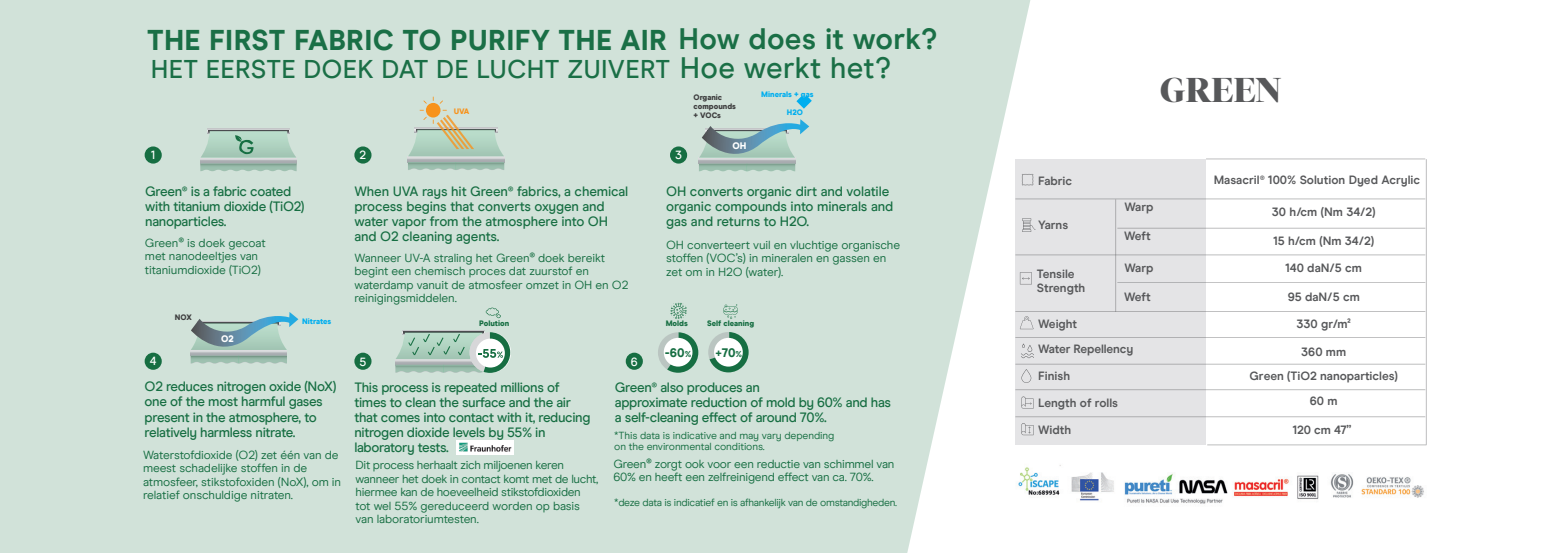
<style>
.page{position:relative;width:1552px;height:553px;background:#fff}
.page>*{position:absolute;margin:0;border:0;box-sizing:border-box;transform-origin:0 0}
.t1{font:700 34.35px "Tiempos Fine";color:#57585a}
.t2{font:500 29.55px "Modern Era";letter-spacing:.01em;color:#1a6f46}
.t3{font:800 28.65px "Modern Era";letter-spacing:.01em;color:#1a6f46}
.t4{font:500 25.65px "Modern Era";letter-spacing:.01em;color:#1a6f46}
.t5{font:500 13.5px/15px "Modern Era";letter-spacing:-.025em;color:#166e42}
.t6{font:800 12.3px "Modern Era";color:#166e42}
.t7{font:12px/13.5px "Modern Era";letter-spacing:-.01em;color:#166e42}
.t8{font:700 12px/24.3px "Modern Era";color:#57585a}
.t9{font:12px/13.5px "Modern Era";letter-spacing:-.03em;color:#166e42}
.t10{font:500 11.85px "Modern Era";color:#fff}
.t11{font:10.5px/10.5px "Modern Era";letter-spacing:-.02em;color:#166e42}
.t12{font:900 9.3px "Modern Era";color:#fff}
.t13{font:900 7.65px "Modern Era";color:#166e42}
.t14{font:900 7.65px/8.7px "Modern Era";color:#3e3e3f}
.t15{font:900 7.65px "Modern Era";color:#00aeef}
.t16{font:900 7.65px "Modern Era";color:#f7931d}
.s1{font-weight:700;font-size:29.55px}
.s2{font-weight:700;color:#156e41}
.s3{font-weight:700;font-size:13.5px;color:#156e41}
.s4{font-size:12.75px}
.s5{font-size:8.7px}
.s6{font-size:10.8px}
</style>
<div class="page">
<div style="left:0;top:0;width:1033px;height:553px;background:#d1e2d9"></div>
<hr style="left:1426px;top:159px;width:1px;height:285px;background:#57585a">
<div style="left:1015px;top:159px;width:191px;height:285px;background:#e4e4e6"></div>
<svg style="left:1022px;top:218px;width:14px;height:14px"></svg>
<svg style="left:1020px;top:272px;width:12px;height:12px"></svg>
<svg style="left:1022px;top:174px;width:11px;height:11px"></svg>
<svg style="left:1020px;top:316px;width:13px;height:13px"></svg>
<hr style="left:1015px;top:199px;width:410px;height:1px;background:#57585a">
<hr style="left:1206px;top:159px;width:219px;height:1px;background:#57585a">
<hr style="left:1015px;top:337px;width:410px;height:1px;background:#57585a">
<hr style="left:1015px;top:364px;width:410px;height:1px;background:#57585a">
<hr style="left:1015px;top:389px;width:410px;height:1px;background:#57585a">
<hr style="left:1015px;top:416px;width:410px;height:1px;background:#57585a">
<hr style="left:1207px;top:444px;width:220px;height:1px;background:#57585a">
<hr style="left:1117px;top:228px;width:308px;height:1px;background:#57585a">
<hr style="left:1015px;top:255px;width:410px;height:1px;background:#57585a">
<hr style="left:1117px;top:282px;width:308px;height:1px;background:#57585a">
<hr style="left:1015px;top:311px;width:410px;height:1px;background:#57585a">
<hr style="left:1115px;top:199px;width:1px;height:113px;background:#57585a">
<svg style="left:1021px;top:396px;width:12px;height:12px"></svg>
<svg style="left:1021px;top:423px;width:12px;height:12px"></svg>
<svg style="left:1021px;top:343px;width:13px;height:15px"></svg>
<svg style="left:1021px;top:369px;width:10px;height:14px"></svg>
<svg style="left:145px;top:146px;width:17px;height:18px"></svg>
<svg style="left:354px;top:146px;width:18px;height:18px"></svg>
<div style="left:207px;top:128px;width:83px;height:5px;background:#ccced0"></div>
<hr style="left:209px;top:130px;width:79px;height:2px;background:#4a4c4f">
<div style="left:426px;top:103px;width:15px;height:15px;background:#f7931d;border-radius:50%"></div>
<svg style="left:424px;top:100px;width:3px;height:4px"></svg>
<svg style="left:440px;top:100px;width:3px;height:4px"></svg>
<svg style="left:408px;top:110px;width:96px;height:60px;background:#bbccba"></svg>
<svg style="left:670px;top:146px;width:17px;height:18px"></svg>
<svg style="left:145px;top:353px;width:17px;height:17px"></svg>
<svg style="left:354px;top:353px;width:18px;height:17px"></svg>
<svg style="left:626px;top:353px;width:17px;height:17px"></svg>
<svg style="left:200px;top:131px;width:97px;height:40px;background:#aac8ba"></svg>
<img style="left:456px;top:440px;width:58px;height:15px">
<div style="left:402px;top:330px;width:83px;height:5px;background:#4a4c4f"></div>
<svg style="left:658px;top:332px;width:40px;height:41px"></svg>
<svg style="left:708px;top:332px;width:41px;height:40px"></svg>
<svg style="left:671px;top:303px;width:16px;height:16px"></svg>
<svg style="left:723px;top:304px;width:15px;height:15px"></svg>
<svg style="left:191px;top:312px;width:107px;height:51px;background:#9fbdbb"></svg>
<svg style="left:699px;top:87px;width:121px;height:84px;background:#b4cec9"></svg>
<svg style="left:486px;top:307px;width:15px;height:11px"></svg>
<svg style="left:395px;top:332px;width:115px;height:41px;background:#aac7b9"></svg>
<img style="left:1007px;top:459px;width:417px;height:57px">
<h3 class="t3" style="left:147px;top:23px;width:791px">THE FIRST FABRIC TO PURIFY THE AIR <span class="s1">How does it work?</span></h3>
<h2 class="t2" style="left:680px;top:51px;width:212px">Hoe werkt het?</h2>
<h3 class="t4" style="left:151px;top:54px;width:521px">HET EERSTE DOEK DAT DE LUCHT ZUIVERT</h3>
<p class="t10" style="left:151px;top:148px;width:6px">1</p>
<p class="t10" style="left:360px;top:148px;width:8px">2</p>
<p class="t16" style="left:454px;top:107px;width:17px">UVA</p>
<p class="t5" style="left:145px;top:184px;width:161px">Green<span class="s2">®</span> is a fabric coated with titanium dioxide (TiO2) nanoparticles.</p>
<p class="t7" style="left:145px;top:236px;width:122px">Green<span class="s3">®</span> is doek gecoat met nanodeeltjes van titaniumdioxide (TiO2)</p>
<p class="t5" style="left:354px;top:184px;width:276px">When UVA rays hit Green<span class="s2">®</span> fabrics, a chemical process begins that converts oxygen and water vapor from the atmosphere into OH and O2 cleaning agents.</p>
<p class="t7" style="left:354px;top:251px;width:276px">Wanneer UV-A straling het Green<span class="s3">®</span> doek bereikt begint een chemisch proces dat zuurstof en waterdamp vanuit de atmosfeer omzet in OH en O2 reinigingsmiddelen.</p>
<p class="t10" style="left:675px;top:148px;width:8px">3</p>
<p class="t14" style="left:693px;top:93px;width:44px">Organic compounds + VOCs</p>
<p class="t12" style="left:733px;top:140px;width:16px">OH</p>
<p class="t15" style="left:761px;top:90px;width:54px">Minerals + gas</p>
<p class="t15" style="left:787px;top:107px;width:18px">H2O</p>
<p class="t5" style="left:666px;top:184px;width:229px">OH converts organic dirt and volatile organic compounds into minerals and gas and returns to H2O.</p>
<p class="t7" style="left:666px;top:238px;width:235px">OH converteert vuil en vluchtige organische stoffen (VOC’s) in mineralen en gassen en zet om in H2O (water).</p>
<p class="t10" style="left:150px;top:354px;width:8px">4</p>
<p class="t14" style="left:175px;top:313px;width:18px">NOX</p>
<p class="t12" style="left:221px;top:333px;width:14px">O2</p>
<p class="t15" style="left:302px;top:317px;width:31px">Nitrates</p>
<p class="t13" style="left:666px;top:319px;width:24px">Molds</p>
<p class="t13" style="left:707px;top:319px;width:48px">Self cleaning</p>
<p class="t13" style="left:479px;top:319px;width:31px">Polution</p>
<p class="t10" style="left:360px;top:354px;width:8px">5</p>
<p class="t10" style="left:631px;top:354px;width:8px">6</p>
<p class="t6" style="left:665px;top:345px;width:28px"><span class="s4">-</span>60<span class="s5">%</span></p>
<p class="t6" style="left:715px;top:345px;width:28px"><span class="s6">+</span>70<span class="s5">%</span></p>
<p class="t5" style="left:145px;top:379px;width:193px">O2 reduces nitrogen oxide (NoX) one of the most harmful gases present in the atmosphere, to relatively harmless nitrate.</p>
<p class="t5" style="left:615px;top:379px;width:278px">Green<span class="s2">®</span> also produces an<br>approximate reduction of mold by 60% and has a self-cleaning effect of around 70%.</p>
<p class="t5" style="left:354px;top:380px;width:238px">This process is repeated millions of times to clean the surface and the air that comes into contact with it, reducing nitrogen dioxide levels by 55% in laboratory tests.</p>
<p class="t11" style="left:614px;top:430px;width:222px">*This data is indicative and may vary depending on the environmental conditions.</p>
<p class="t7" style="left:143px;top:448px;width:200px">Waterstofdioxide (O2) zet één van de meest schadelijke stoffen in de atmosfeer, stikstofoxiden (NoX), om in relatief onschuldige nitraten.</p>
<p class="t9" style="left:356px;top:458px;width:244px">Dit process herhaalt zich miljoenen keren wanneer het doek in contact komt met de lucht, hiermee kan de hoeveelheid stikstofdioxiden tot wel 55% gereduceerd worden op basis van laboratoriumtesten.</p>
<p class="t7" style="left:613px;top:457px;width:283px">Green<span class="s3">®</span> zorgt ook voor een reductie van schimmel van<br>60% en heeft een zelfreinigend effect van ca. 70%.</p>
<p class="t11" style="left:614px;top:497px;width:284px">*deze data is indicatief en is afhankelijk van de omstandigheden.</p>
<h1 class="t1" style="left:1160px;top:69px;width:122px">GREEN</h1>
<p class="t8" style="left:1038px;top:168px;width:36px">Fabric</p>
<p class="t8" style="left:1214px;top:167px;width:208px">Masacril® 100% Solution Dyed Acrylic</p>
<p class="t8" style="left:1272px;top:200px;width:105px">30 h/cm (Nm 34/2)</p>
<p class="t8" style="left:1273px;top:228px;width:102px">15 h/cm (Nm 34/2)</p>
<p class="t8" style="left:1285px;top:255px;width:78px">140 daN/5 cm</p>
<p class="t8" style="left:1288px;top:284px;width:74px">95 daN/5 cm</p>
<p class="t8" style="left:1297px;top:311px;width:56px">330 gr/m²</p>
<p class="t8" style="left:1250px;top:340px;width:150px;text-align:center">360 mm<br>Green (TiO2 nanoparticles)<br>60 m</p>
<p class="t8" style="left:1293px;top:417px;width:60px">120 cm 47”</p>
<p class="t8" style="left:1125px;top:195px;width:30px">Warp</p>
<p class="t8" style="left:1038px;top:213px;width:31px">Yarns</p>
<p class="t8" style="left:1124px;top:223px;width:28px">Weft</p>
<p class="t8" style="left:1125px;top:256px;width:30px">Warp</p>
<p class="t8" style="left:1037px;top:267px;width:50px;line-height:14.4px">Tensile<br>Strength</p>
<p class="t8" style="left:1124px;top:284px;width:28px">Weft</p>
<p class="t8" style="left:1038px;top:311px;width:97px;line-height:25px">Weight<br>Water Repellency</p>
<p class="t8" style="left:1038px;top:363px;width:34px">Finish</p>
<p class="t8" style="left:1038px;top:390px;width:81px">Length of rolls</p>
<p class="t8" style="left:1038px;top:418px;width:35px">Width</p>
</div>
